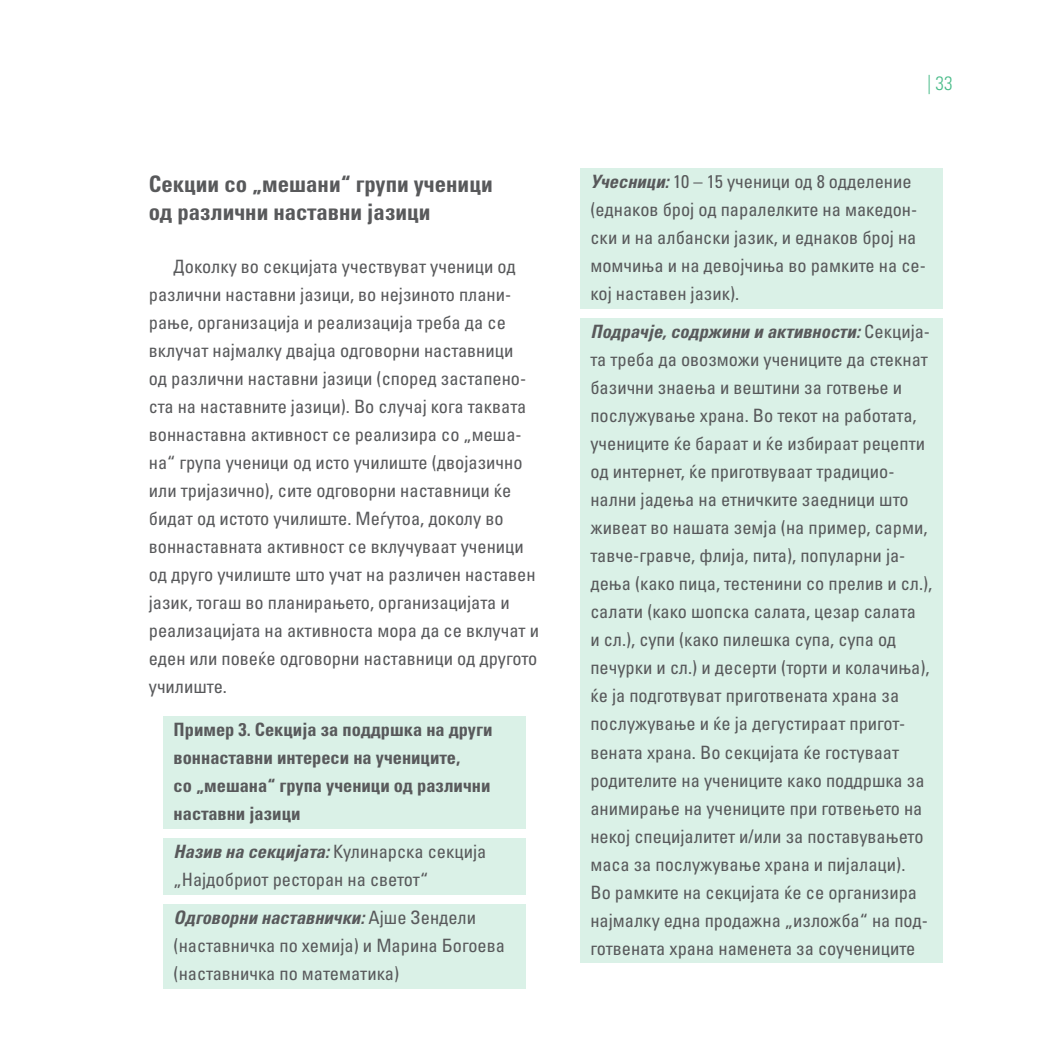
<style>
.page{position:relative;width:1042px;height:1042px;background:#fff}
.page>*{position:absolute;margin:0;border:0;box-sizing:border-box;transform-origin:0 0}
.t1{font:22.75px/28px "Univers LTCYR 67 Bold Cond";color:#58595b}
.t2{font:19.25px "Univers LTCYR 47 Light Cond";color:#48bb88}
.t3{font:condensed 18.38px/28px "Univers LTCYR 57";color:#58595b}
.t4{font:18.38px/28px "Univers LTCYR 67 Bold Cond";color:#58595b}
.t5{font:18.38px "Univers LTCYR 67 Bold Cond Obl";color:#58595b}
.s1{font-family:"Univers LTCYR 57";font-stretch:condensed}
.s2{font-family:"Univers LTCYR 67 Bold Cond Obl";font-stretch:normal}
</style>
<div class="page">
<div style="left:164px;top:716px;width:362px;height:112px;background:#daf1e7"></div>
<div style="left:164px;top:838px;width:362px;height:56px;background:#daf1e7"></div>
<div style="left:164px;top:904px;width:362px;height:84px;background:#daf1e7"></div>
<div style="left:580px;top:169px;width:363px;height:140px;background:#daf1e7"></div>
<div style="left:580px;top:319px;width:363px;height:644px;background:#daf1e7"></div>
<p class="t1" style="left:149px;top:169px;width:345px">Секции со „мешани“ групи ученици од различни наставни јазици</p>
<p class="t3" style="left:149px;top:252px;width:392px;text-indent:25px">Доколку во секцијата учествуват ученици од различни наставни јазици, во нејзиното плани&shy;рање, организација и реализација треба да се вклучат најмалку двајца одговорни наставници<br>од различни наставни јазици (според застапено&shy;ста на наставните јазици). Во случај кога таквата воннаставна активност се реализира со „меша&shy;на“ група ученици од исто училиште (двојазично или тријазично), сите одговорни наставници ќе бидат од истото училиште. Меѓутоа, доколу во воннаставната активност се вклучуваат ученици од друго училиште што учат на различен наставен јазик, тогаш во планирањето, организацијата и реализацијата на активноста мора да се вклучат и еден или повеќе одговорни наставници од другото училиште.</p>
<p class="t4" style="left:174px;top:715px;width:320px">Пример 3. Секција за поддршка на други воннаставни интереси на учениците,<br>со „мешана“ група ученици од различни наставни јазици</p>
<p class="t5" style="left:174px;top:840px;width:314px">Назив на секцијата: <span class="s1">Кулинарска секција</span></p>
<p class="t3" style="left:174px;top:864px;width:256px">„Најдобриот ресторан на светот“</p>
<p class="t5" style="left:174px;top:906px;width:304px">Одговорни наставнички: <span class="s1">Ајше Зендели</span></p>
<p class="t3" style="left:174px;top:930px;width:333px">(наставничка по хемија) и Марина Богоева (наставничка по математика)</p>
<p class="t2" style="left:927px;top:70px;width:27px">| 33</p>
<p class="t3" style="left:590px;top:167px;width:337px"><span class="s2">Учесници:</span> 10 – 15 ученици од 8 одделение (еднаков број од паралелките на македон&shy;ски и на албански јазик, и еднаков број на момчиња и на девојчиња во рамките на се&shy;кој наставен јазик).</p>
<p class="t5" style="left:590px;top:320px;width:341px">Подрачје, содржини и активности: <span class="s1">Секција-</span></p>
<p class="t3" style="left:590px;top:345px;width:343px">та треба да овозможи учениците да стекнат базични знаења и вештини за готвење и послужување храна. Во текот на работата, учениците ќе бараат и ќе избираат рецепти од интернет, ќе приготвуваат традицио&shy;нални јадења на етничките заедници што живеат во нашата земја (на пример, сарми, тавче-гравче, флија, пита), популарни ја&shy;дења (како пица, тестенини со прелив и сл.), салати (како шопска салата, цезар салата<br>и сл.), супи (како пилешка супа, супа од печурки и сл.) и десерти (торти и колачиња), ќе ја подготвуват приготвената храна за послужување и ќе ја дегустираат пригот&shy;вената храна. Во секцијата ќе гостуваат родителите на учениците како поддршка за анимирање на учениците при готвењето на некој специјалитет и/или за поставувањето маса за послужување храна и пијалаци).<br>Во рамките на секцијата ќе се организира најмалку една продажна „изложба“ на под&shy;готвената храна наменета за соучениците</p>
</div>
